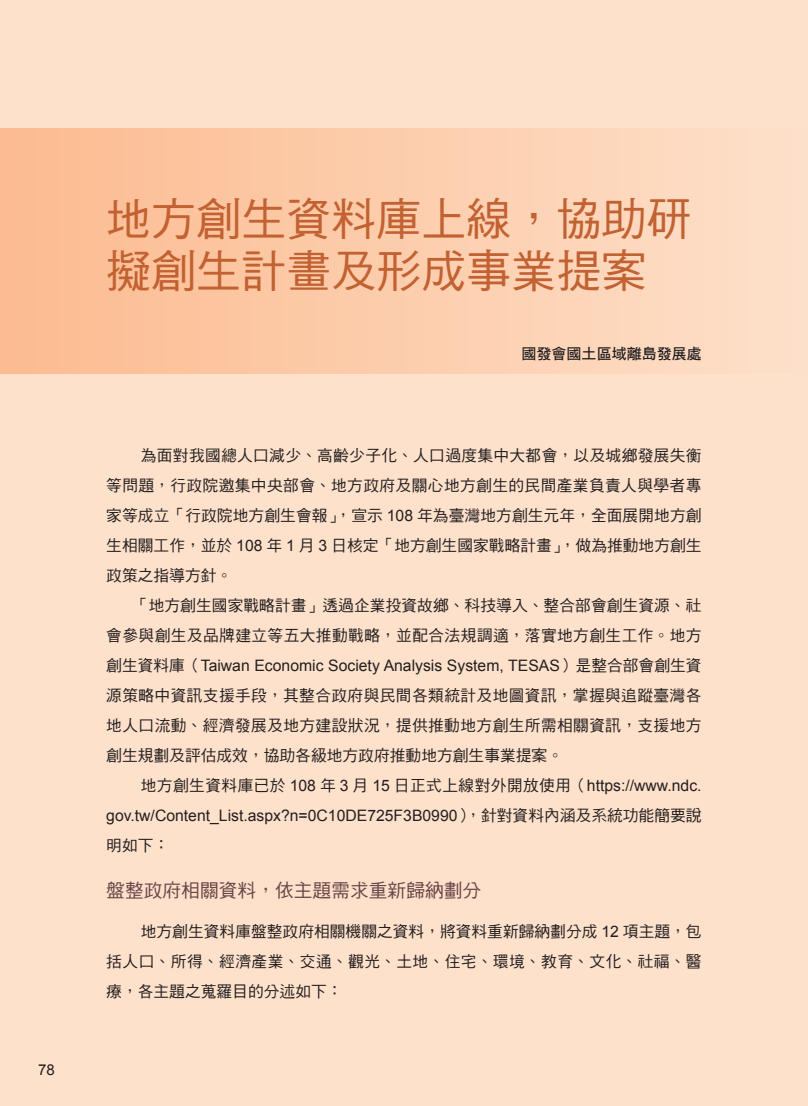
<style>
.page{position:relative;width:808px;height:1106px;background:#fee1cb}
.page>*{position:absolute;margin:0;border:0;box-sizing:border-box;transform-origin:0 0}
.t1{font:45px/52.5px "DF Hei Std W5";color:#c26131}
.t2{font:18.75px "DF Hei Std W5";color:#6b4649}
.t3{font:15.75px/30px "DF Hei Std W5";letter-spacing:.005em;color:#231f20;text-align:justify}
.t4{font:15.75px/30px "DF Hei Std W5";letter-spacing:.025em;color:#231f20;text-align:right}
.t5{font:15.75px "Arial";color:#231f20}
.t6{font:15px "DF Hei Std W7";color:#231f20}
.t7{font:15px "Arial";color:#231f20}
.s1{font-family:"Arial"}
.s2{font-family:"DF Hei Std W5"}
</style>
<div class="page">
<div style="left:0;top:128px;width:808px;height:246px;background:linear-gradient(to right,#fcbb90,#fde0ca)"></div>
<p class="t7" style="left:38px;top:1059px;width:18px">78</p>
<h1 class="t1" style="left:106px;top:192px;width:587px">地方創生資料庫上線，協助研擬創生計畫及形成事業提案</h1>
<p class="t6" style="left:522px;top:346px;width:181px">國發會國土區域離島發展處</p>
<p class="t3" style="left:106px;top:440px;width:597px;text-indent:35px">為面對我國總人口減少、高齡少子化、人口過度集中大都會，以及城鄉發展失衡等問題，行政院邀集中央部會、地方政府及關心地方創生的民間產業負責人與學者專家等成立「行政院地方創生會報」，宣示 <span class="s1">108</span> 年為臺灣地方創生元年，全面展開地方創生相關工作，並於 <span class="s1">108</span> 年 <span class="s1">1</span> 月 <span class="s1">3</span> 日核定「地方創生國家戰略計畫」，做為推動地方創生政策之指導方針。</p>
<p class="t4" style="left:106px;top:590px;width:597px">「地方創生國家戰略計畫」透過企業投資故鄉、科技導入、整合部會創生資源、社<br>會參與創生及品牌建立等五大推動戰略，並配合法規調適，落實地方創生工作。地方</p>
<p class="t5" style="left:106px;top:655px;width:597px"><span class="s2">創生資料庫（</span>Taiwan Economic Society Analysis System, TESAS<span class="s2">）是整合部會創生資</span></p>
<p class="t3" style="left:106px;top:680px;width:597px">源策略中資訊支援手段，其整合政府與民間各類統計及地圖資訊，掌握與追蹤臺灣各地人口流動、經濟發展及地方建設狀況，提供推動地方創生所需相關資訊，支援地方創生規劃及評估成效，協助各級地方政府推動地方創生事業提案。</p>
<p class="t4" style="left:141px;top:770px;width:562px">地方創生資料庫已於 <span class="s1">108</span> 年 <span class="s1">3</span> 月 <span class="s1">15</span> 日正式上線對外開放使用（<span class="s1">https://www.ndc.</span></p>
<p class="t5" style="left:106px;top:805px;width:597px">gov.tw/Content_List.aspx?n=0C10DE725F3B0990<span class="s2">），針對資料內涵及系統功能簡要說</span></p>
<p class="t3" style="left:106px;top:830px;width:64px">明如下：</p>
<p class="t2" style="left:106px;top:880px;width:377px">盤整政府相關資料，依主題需求重新歸納劃分</p>
<p class="t3" style="left:106px;top:916px;width:597px;text-indent:35px">地方創生資料庫盤整政府相關機關之資料，將資料重新歸納劃分成 <span class="s1">12</span> 項主題，包括人口、所得、經濟產業、交通、觀光、土地、住宅、環境、教育、文化、社福、醫療，各主題之蒐羅目的分述如下：</p>
</div>
